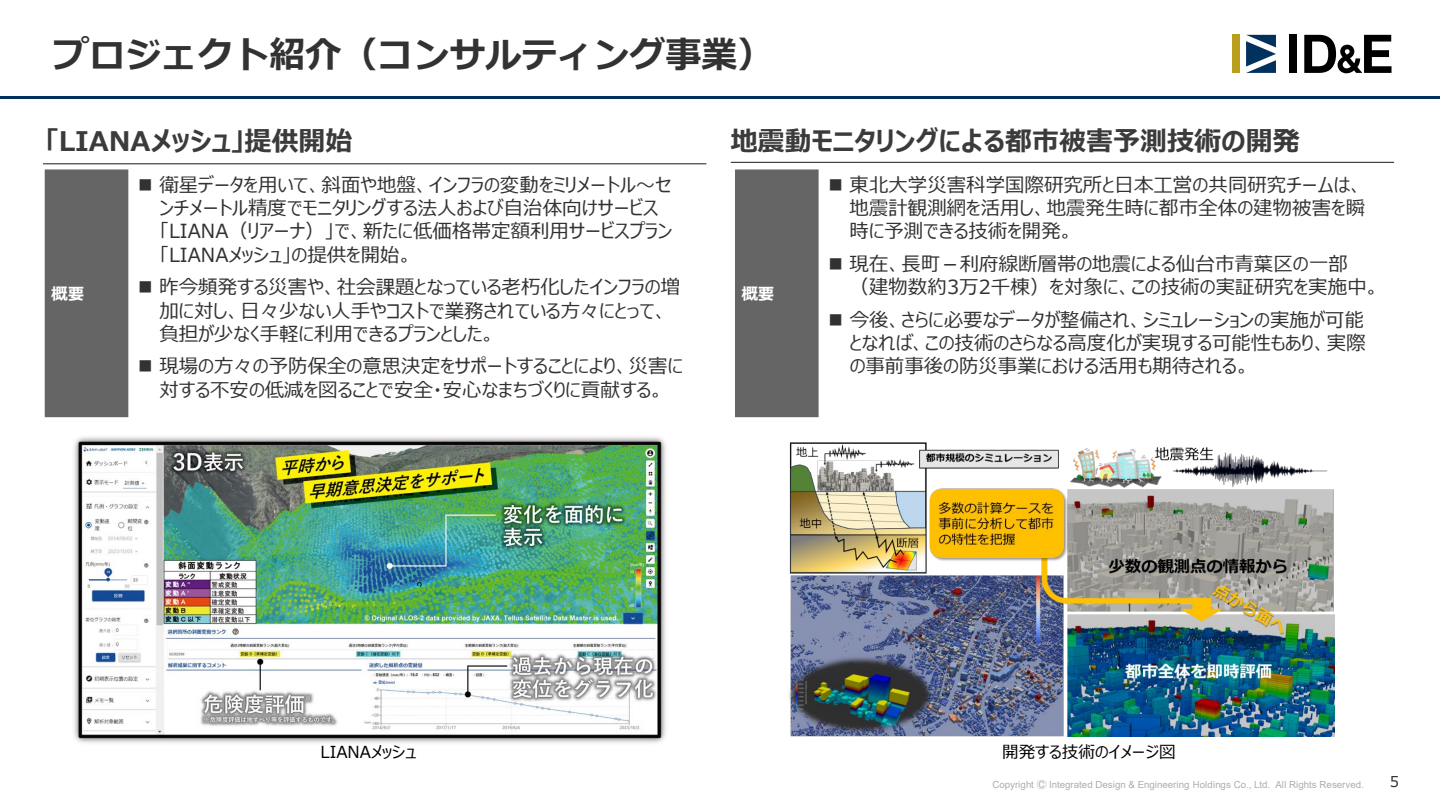
<style>
.page{position:relative;width:1440px;height:810px;background:#fff}
.page>*{position:absolute;margin:0;border:0;box-sizing:border-box;transform-origin:0 0}
.t1{font:700 36px "Meiryo";color:#323232}
.t2{font:700 27px "Meiryo UI";color:#3b3b3b}
.t3{font:19.5px/23.4px "Meiryo UI";color:#323232}
.t4{font:16.5px "Meiryo UI";color:#000}
.t5{font:700 16.5px "Meiryo UI";color:#fff}
.t6{font:15px "Meiryo";color:#323232}
.t7{font:9.75px "Arial";color:#adadad}
.s1{font-family:"MS Gothic"}
</style>
<div class="page">
<div style="left:1232px;top:35px;width:8px;height:38px;background:#b99f1d"></div>
<svg style="left:1246px;top:35px;width:30px;height:38px"></svg>
<div style="left:1289px;top:35px;width:8px;height:38px;background:#000"></div>
<svg style="left:1304px;top:35px;width:88px;height:38px"></svg>
<hr style="left:0;top:96px;width:1440px;height:2px;background:#00325d">
<img style="left:74px;top:437px;width:592px;height:306px">
<hr style="left:43px;top:163px;width:663px;height:1px;background:#323232">
<div style="left:43px;top:168px;width:87px;height:251px;background:#656565"></div>
<svg style="left:128px;top:169px;width:2px;height:248px"></svg>
<svg style="left:43px;top:169px;width:2px;height:248px"></svg>
<hr style="left:41px;top:166px;width:655px;height:3px;background:#fff">
<hr style="left:41px;top:417px;width:655px;height:4px;background:#fff">
<hr style="left:731px;top:162px;width:663px;height:1px;background:#323232">
<div style="left:733px;top:168px;width:87px;height:251px;background:#656565"></div>
<hr style="left:819px;top:166px;width:3px;height:255px;background:#fff">
<hr style="left:732px;top:166px;width:3px;height:255px;background:#fff">
<hr style="left:732px;top:166px;width:654px;height:3px;background:#fff">
<hr style="left:732px;top:417px;width:654px;height:4px;background:#fff">
<img style="left:789px;top:443px;width:546px;height:294px">
<h2 class="t1" style="left:54px;top:30px;width:722px">プロジェクト紹介（コンサルティング事業）</h2>
<p class="t2" style="left:45px;top:122px;width:309px">「LIANAメッシュ」提供開始</p>
<p class="t2" style="left:731px;top:122px;width:571px">地震動モニタリングによる都市被害予測技術の開発</p>
<p class="t5" style="left:51px;top:282px;width:35px">概要</p>
<p class="t3" style="left:159px;top:174px;width:515px;text-indent:-21px">■ 衛星データを用いて、斜面や地盤、インフラの変動をミリメートル～センチメートル精度でモニタリングする法人および自治体向けサービス「LIANA（リアーナ）」で、新たに低価格帯定額利用サービスプラン「LIANAメッシュ」の提供を開始。</p>
<p class="t3" style="left:159px;top:277px;width:522px;text-indent:-21px">■ 昨今頻発する災害や、社会課題となっている老朽化したインフラの増加に対し、日々少ない人手やコストで業務されている方々にとって、負担が少なく手軽に利用できるプランとした。</p>
<p class="t3" style="left:138px;top:356px;width:547px;text-align:center">■ 現場の方々の予防保全の意思決定をサポートすることにより、災害に対する不安の低減を図ることで安全・安心なまちづくりに貢献する。</p>
<p class="t5" style="left:741px;top:282px;width:35px">概要</p>
<p class="t3" style="left:850px;top:174px;width:517px;text-align:justify;text-indent:-21px">■ 東北大学災害科学国際研究所と日本工営の共同研究チームは、地震計観測網を活用し、地震発生時に都市全体の建物被害を瞬時に予測できる技術を開発。</p>
<p class="t3" style="left:850px;top:253px;width:532px;text-indent:-21px">■ 現在、長町－利府線断層帯の地震による仙台市青葉区の一部<br>（建物数約3万2千棟）を対象に、この技術の実証研究を実施中。</p>
<p class="t3" style="left:850px;top:309px;width:517px;text-align:justify;text-indent:-21px">■ 今後、さらに必要なデータが整備され、シミュレーションの実施が可能となれば、この技術のさらなる高度化が実現する可能性もあり、実際の事前事後の防災事業における活用も期待される。</p>
<p class="t4" style="left:321px;top:740px;width:97px">LIANAメッシュ</p>
<p class="t4" style="left:1002px;top:740px;width:175px">開発する技術のイメージ図</p>
<p class="t7" style="left:992px;top:778px;width:373px">Copyright <span class="s1">Ⓒ</span> Integrated Design &amp; Engineering Holdings Co., Ltd. All Rights Reserved.</p>
<p class="t6" style="left:1390px;top:772px;width:11px">5</p>
</div>
